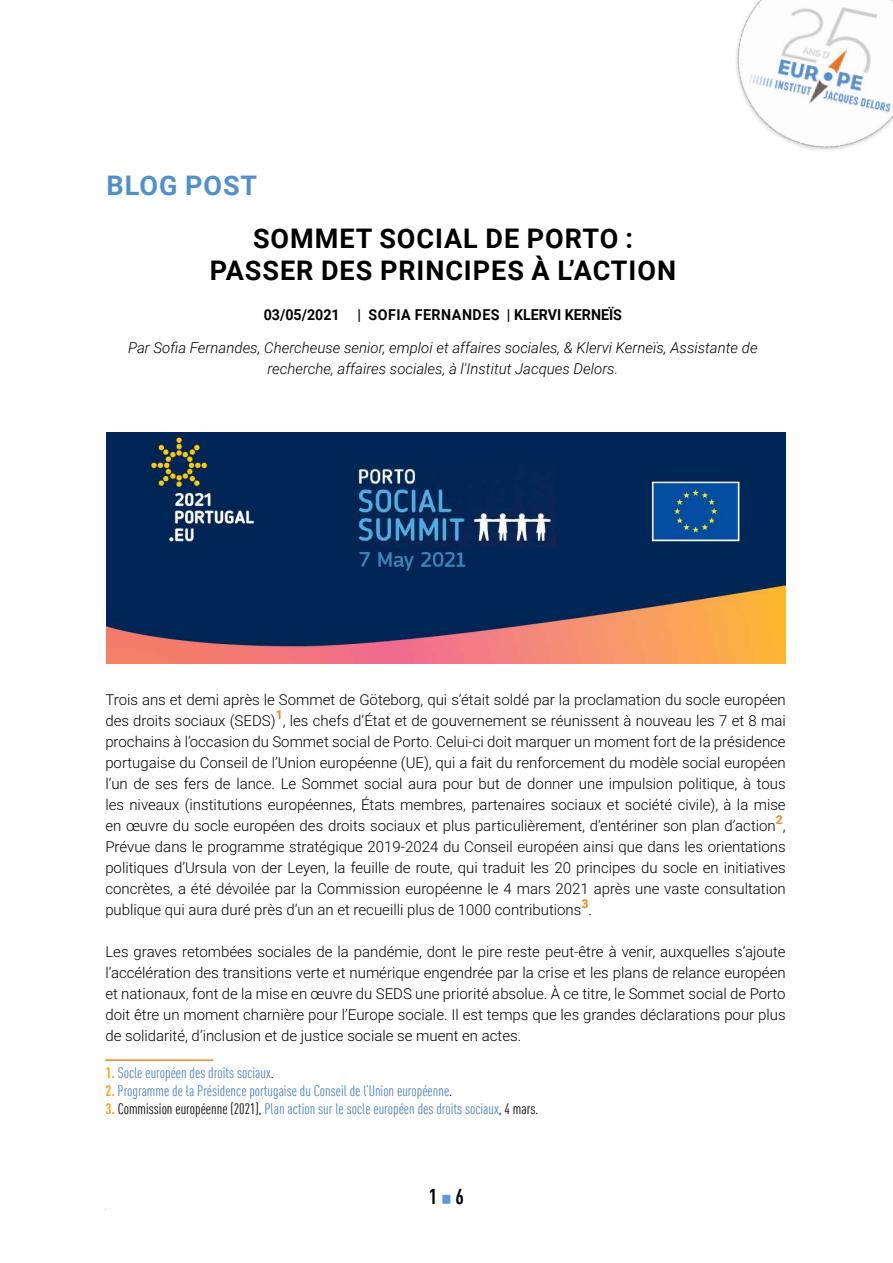
<style>
.page{position:relative;width:893px;height:1263px;background:#fff}
.page>*{position:absolute;margin:0;border:0;box-sizing:border-box;transform-origin:0 0}
.t1{font:700 27px/31.5px "Roboto";letter-spacing:.035em;color:#000;text-align:center}
.t2{font:700 27px "Roboto";letter-spacing:.035em;color:#5091cd}
.t3{font:700 condensed 21px "DIN Offc Pro";color:#000}
.t4{font:300 15px/21px "Roboto";color:#000;text-align:justify}
.t5{font:condensed 15px "DIN Offc Pro";color:#4b81bc}
.t6{font:italic 300 15px/21px "Roboto";color:#000;text-align:center}
.t7{font:700 15px "Roboto";color:#000;scale:.95 1}
.t8{font:700 12.3px "Roboto";color:#f5841f}
.s1{font-weight:700;color:#faa21b}
.s2{color:#000}
.s3{font-family:"DejaVu Serif Condensed";font-weight:400;font-stretch:normal;font-size:18px;color:#5b9bda}
</style>
<div class="page">
<hr style="left:105px;top:1059px;width:108px;height:2px;background:#f5841f">
<img style="left:106px;top:432px;width:680px;height:231px">
<img style="left:736px;top:0;width:157px;height:150px">
<h1 class="t2" style="left:107px;top:166px;width:152px">BLOG POST</h1>
<h1 class="t1" style="left:210px;top:222px;width:468px">SOMMET SOCIAL DE PORTO :<br>PASSER DES PRINCIPES À L’ACTION</h1>
<p class="t7" style="left:264px;top:304px;width:379px">03/05/2021 | SOFIA FERNANDES | KLERVI KERNEÏS</p>
<p class="t6" style="left:128px;top:337px;width:631px">Par Sofia Fernandes, Chercheuse senior, emploi et affaires sociales, &amp; Klervi Kerneïs, Assistante de recherche, affaires sociales, à l'Institut Jacques Delors.</p>
<p class="t4" style="left:105px;top:689px;width:682px">Trois ans et demi après le Sommet de Göteborg, qui s’était soldé par la proclamation du socle européen des droits sociaux (SEDS)</p>
<p class="t8" style="left:276px;top:706px;width:9px">1</p>
<p class="t4" style="left:105px;top:710px;width:682px;text-indent:177px">, les chefs d’État et de gouvernement se réunissent à nouveau les 7 et 8 mai prochains à l’occasion du Sommet social de Porto. Celui-ci doit marquer un moment fort de la présidence portugaise du Conseil de l’Union européenne (UE), qui a fait du renforcement du modèle social européen l’un de ses fers de lance. Le Sommet social aura pour but de donner une impulsion politique, à tous les niveaux (institutions européennes, États membres, partenaires sociaux et société civile), à la mise en œuvre du socle européen des droits sociaux et plus particulièrement, d’entériner son plan d’action</p>
<p class="t8" style="left:776px;top:811px;width:9px">2</p>
<p class="t4" style="left:105px;top:815px;width:682px;text-indent:677px">, Prévue dans le programme stratégique 2019-2024 du Conseil européen ainsi que dans les orientations politiques d’Ursula von der Leyen, la feuille de route, qui traduit les 20 principes du socle en initiatives concrètes, a été dévoilée par la Commission européenne le 4 mars 2021 après une vaste consultation publique qui aura duré près d’un an et recueilli plus de 1000 contributions</p>
<p class="t8" style="left:581px;top:895px;width:9px">3</p>
<p class="t4" style="left:588px;top:899px;width:5px">.</p>
<p class="t4" style="left:105px;top:941px;width:682px">Les graves retombées sociales de la pandémie, dont le pire reste peut-être à venir, auxquelles s’ajoute l’accélération des transitions verte et numérique engendrée par la crise et les plans de relance européen et nationaux, font de la mise en œuvre du SEDS une priorité absolue. À ce titre, le Sommet social de Porto doit être un moment charnière pour l’Europe sociale. Il est temps que les grandes déclarations pour plus de solidarité, d’inclusion et de justice sociale se muent en actes.</p>
<p class="t5" style="left:105px;top:1062px;width:170px"><span class="s1">1.</span> Socle européen des droits sociaux<span class="s2">.</span></p>
<p class="t5" style="left:105px;top:1080px;width:348px"><span class="s1">2.</span> Programme de la Présidence portugaise du Conseil de l’Union européenne<span class="s2">.</span></p>
<p class="t5" style="left:105px;top:1098px;width:434px"><span class="s1">3.</span> <span class="s2">Commission européenne (2021),</span> Plan action sur le socle européen des droits sociaux<span class="s2">, 4 mars.</span></p>
<h2 class="t3" style="left:429px;top:1181px;width:37px">1 <span class="s3">▪</span> 6</h2>
</div>
